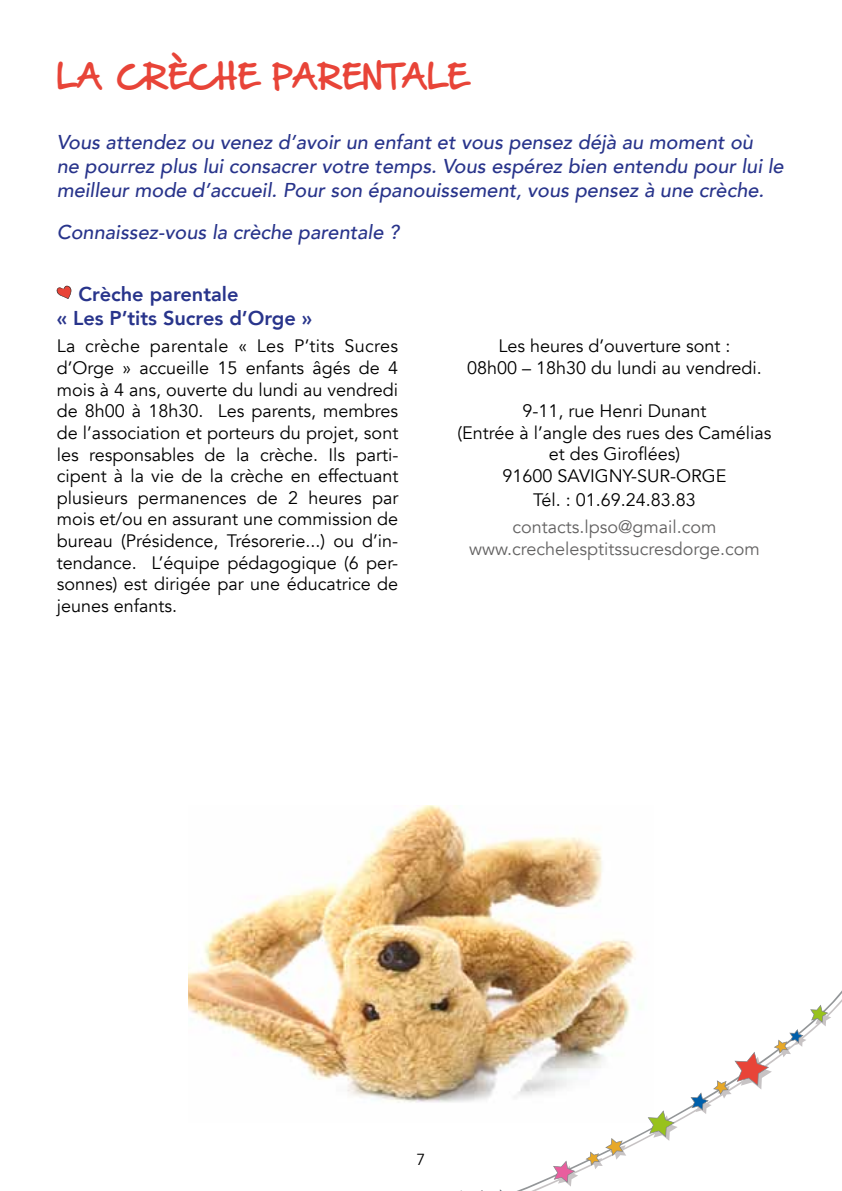
<style>
.page{position:relative;width:842px;height:1191px;background:#fff}
.page>*{position:absolute;margin:0;border:0;box-sizing:border-box;transform-origin:0 0}
.t1{font:28px "Hand Of Sean Demo";letter-spacing:.01em;color:#e84438}
.t2{font:italic 500 20px/24px "Avenir";color:#28348b}
.t3{font:800 20px/24px "Avenir";color:#28348b}
.t4{font:18px/21.6px "Avenir";color:#000;text-align:center}
.t5{font:18px/21.6px "Avenir";color:#646363;text-align:center}
.t6{font:16px "Avenir";color:#000}
</style>
<div class="page">
<img style="left:189px;top:805px;width:447px;height:298px">
<svg style="left:56px;top:285px;width:16px;height:14px"></svg>
<svg style="left:414px;top:958px;width:428px;height:233px"></svg>
<svg style="left:810px;top:1004px;width:18px;height:18px"></svg>
<svg style="left:553px;top:1160px;width:22px;height:23px"></svg>
<svg style="left:585px;top:1138px;width:38px;height:27px"></svg>
<svg style="left:690px;top:1029px;width:114px;height:81px"></svg>
<svg style="left:461px;top:1189px;width:22px;height:2px"></svg>
<svg style="left:648px;top:1110px;width:27px;height:27px"></svg>
<h1 class="t1" style="left:57px;top:64px;width:413px">LA CRÈCHE PARENTALE</h1>
<p class="t2" style="left:57px;top:130px;width:728px">Vous attendez ou venez d’avoir un enfant et vous pensez déjà au moment où<br>ne pourrez plus lui consacrer votre temps. Vous espérez bien entendu pour lui le meilleur mode d’accueil. Pour son épanouissement, vous pensez à une crèche.</p>
<p class="t2" style="left:57px;top:220px;width:344px">Connaissez-vous la crèche parentale ?</p>
<p class="t3" style="left:57px;top:282px;width:257px;text-indent:22px">Crèche parentale<br>« Les P’tits Sucres d’Orge »</p>
<p class="t4" style="left:57px;top:336px;width:343px;text-align:justify">La crèche parentale « Les P’tits Sucres d’Orge » accueille 15 enfants âgés de 4 mois à 4 ans, ouverte du lundi au vendredi de 8h00 à 18h30. Les parents, membres de l’association et porteurs du projet, sont les responsables de la crèche. Ils parti&shy;cipent à la vie de la crèche en effectuant plusieurs permanences de 2 heures par mois et/ou en assurant une commission de bureau (Présidence, Trésorerie...) ou d’in&shy;tendance. L’équipe pédagogique (6 per&shy;sonnes) est dirigée par une éducatrice de jeunes enfants.</p>
<p class="t4" style="left:467px;top:335px;width:296px">Les heures d’ouverture sont :<br>08h00 – 18h30 du lundi au vendredi.</p>
<p class="t4" style="left:457px;top:400px;width:316px">9-11, rue Henri Dunant<br>(Entrée à l’angle des rues des Camélias et des Giroflées)<br>91600 SAVIGNY-SUR-ORGE</p>
<p class="t4" style="left:533px;top:489px;width:164px">Tél. : 01.69.24.83.83</p>
<p class="t5" style="left:469px;top:516px;width:292px">contacts.lpso@gmail.com www.crechelesptitssucresdorge.com</p>
<p class="t6" style="left:416px;top:1149px;width:10px">7</p>
</div>
